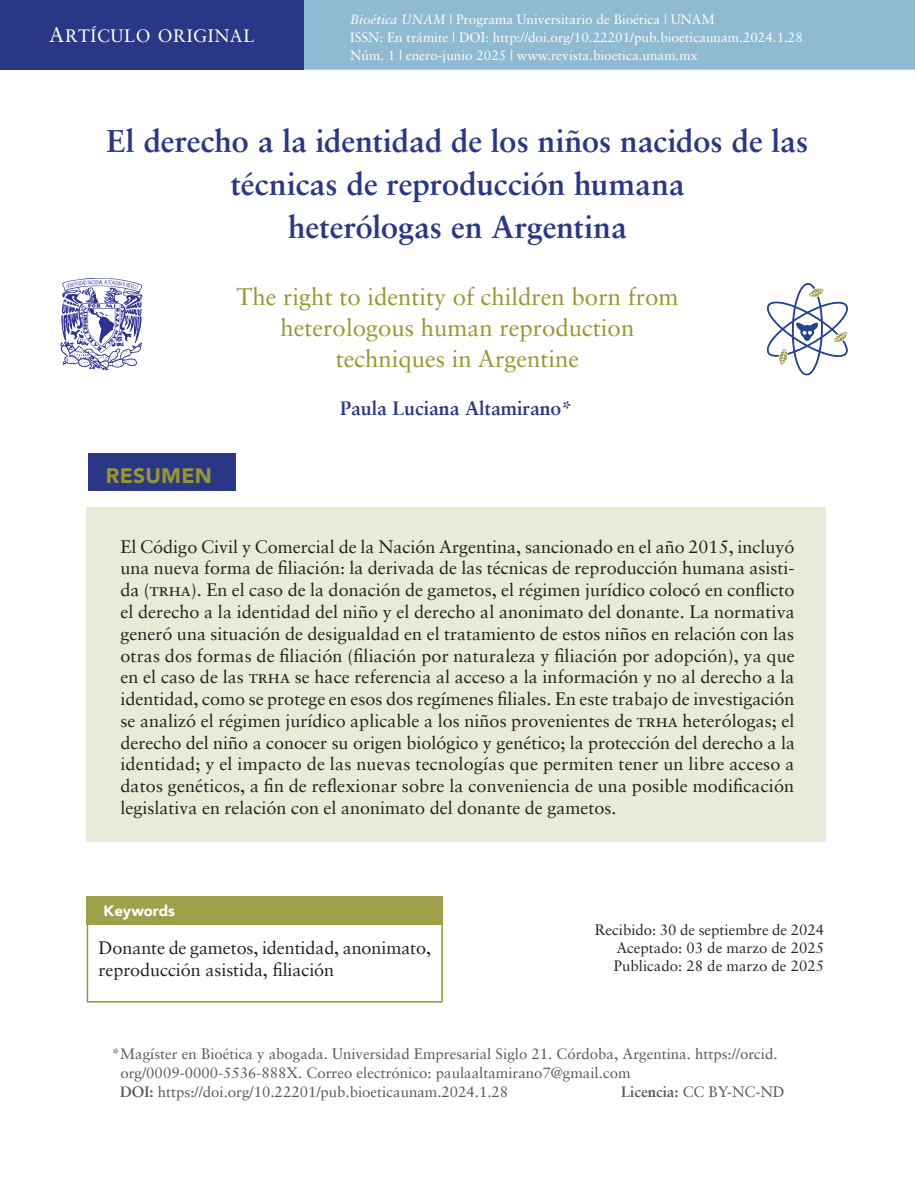
<style>
.page{position:relative;width:915px;height:1191px;background:#fff}
.page>*{position:absolute;margin:0;border:0;box-sizing:border-box;transform-origin:0 0}
.t1{font:700 31.5px "Sabon LT Std";letter-spacing:-.005em;color:#2a3787}
.Título_en_inglés{font:24px "Sabon LT Std";color:#98962e}
.Subtítulo_artículo{font:900 21px "Avenir";letter-spacing:.01em;color:#98962e}
.Crédito_autores{font:700 19.5px "Sabon";color:#2a3787}
.Cuerpo_de_texto_RESUMEN{font:18px/21.8px "Sabon";color:#231f20;text-align:justify}
.Cuerpo_de_texto{font:18px/21.8px "Sabon";letter-spacing:-.005em;color:#231f20}
.t2{font:17.85px "Sabon SC850";letter-spacing:.035em;color:#fff}
.Referencias{font:15px/18.8px "Sabon";color:#57585a}
.t3{font:15px "Sabon";color:#262626}
.palabras_clave{font:900 15px "Avenir";color:#fff}
.t4{font:13.5px/18px "Sabon";color:#fff}
.s1{font-size:21px}
.s2{font-style:italic}
.s3{font-family:"Sabon SC850"}
.s4{font-weight:700}
</style>
<div class="page">
<div style="left:0;top:0;width:914px;height:70px;background:#8fbad1"></div>
<div style="left:0;top:0;width:303px;height:70px;background:#2a3787"></div>
<div style="left:87px;top:507px;width:738px;height:335px;background:#e9ead7"></div>
<svg style="left:60px;top:278px;width:83px;height:92px"></svg>
<div style="left:87px;top:906px;width:355px;height:96px;background:#fff;border:2px solid #98962e"></div>
<div style="left:87px;top:896px;width:355px;height:28px;background:#9fa14a"></div>
<img style="left:767px;top:283px;width:81px;height:93px">
<div style="left:88px;top:454px;width:147px;height:37px;background:#2a3787"></div>
<p class="t2" style="left:49px;top:24px;width:206px"><span class="s1">A</span>RTÍCULO ORIGINAL</p>
<p class="t4" style="left:350px;top:10px;width:454px"><span class="s2">Bioética UNAM</span> | Programa Universitario de Bioética | UNAM<br>ISSN: En trámite | DOI: http://doi.org/10.22201/pub.bioeticaunam.2024.1.28<br>Núm. 1 | enero-junio 2025 | www.revista.bioetica.unam.mx</p>
<p class="t1" style="left:106px;top:121px;width:703px">El derecho a la identidad de los niños nacidos de las</p>
<p class="t1" style="left:230px;top:164px;width:455px">técnicas de reproducción humana</p>
<p class="t1" style="left:288px;top:207px;width:340px">heterólogas en Argentina</p>
<p class="Subtítulo_artículo" style="left:106px;top:457px;width:107px">RESUMEN</p>
<p class="Título_en_inglés" style="left:236px;top:282px;width:443px">The right to identity of children born from</p>
<p class="Título_en_inglés" style="left:280px;top:313px;width:355px">heterologous human reproduction</p>
<p class="Título_en_inglés" style="left:336px;top:344px;width:245px">techniques in Argentine</p>
<p class="Crédito_autores" style="left:340px;top:396px;width:233px">Paula Luciana Altamirano*</p>
<p class="Cuerpo_de_texto_RESUMEN" style="left:120px;top:535px;width:675px">El Código Civil y Comercial de la Nación Argentina, sancionado en el año 2015, incluyó una nueva forma de filiación: la derivada de las técnicas de reproducción humana asisti&shy;da (<span class="s3">TRHA</span>). En el caso de la donación de gametos, el régimen jurídico colocó en conflicto el derecho a la identidad del niño y el derecho al anonimato del donante. La normativa generó una situación de desigualdad en el tratamiento de estos niños en relación con las otras dos formas de filiación (filiación por naturaleza y filiación por adopción), ya que en el caso de las <span class="s3">TRHA</span> se hace referencia al acceso a la información y no al derecho a la identidad, como se protege en esos dos regímenes filiales. En este trabajo de investigación se analizó el régimen jurídico aplicable a los niños provenientes de <span class="s3">TRHA</span> heterólogas; el derecho del niño a conocer su origen biológico y genético; la protección del derecho a la identidad; y el impacto de las nuevas tecnologías que permiten tener un libre acceso a datos genéticos, a fin de reflexionar sobre la conveniencia de una posible modificación legislativa en relación con el anonimato del donante de gametos.</p>
<p class="palabras_clave" style="left:103px;top:898px;width:73px">Keywords</p>
<p class="Cuerpo_de_texto" style="left:99px;top:936px;width:334px">Donante de gametos, identidad, anonimato, reproducción asistida, filiación</p>
<p class="t3" style="left:594px;top:920px;width:231px">Recibido: 30 de septiembre de 2024</p>
<p class="t3" style="left:616px;top:938px;width:209px">Aceptado: 03 de marzo de 2025</p>
<p class="t3" style="left:613px;top:956px;width:212px">Publicado: 28 de marzo de 2025</p>
<p class="Referencias" style="left:120px;top:1044px;width:658px;text-indent:-9px">*Magíster en Bioética y abogada. Universidad Empresarial Siglo 21. Córdoba, Argentina. https://orcid. org/0009-0000-5536-888X. Correo electrónico: paulaaltamirano7@gmail.com</p>
<p class="Referencias" style="left:120px;top:1081px;width:389px"><span class="s4">DOI:</span> https://doi.org/10.22201/pub.bioeticaunam.2024.1.28</p>
<p class="Referencias" style="left:620px;top:1081px;width:165px"><span class="s4">Licencia:</span> CC BY-NC-ND</p>
</div>
